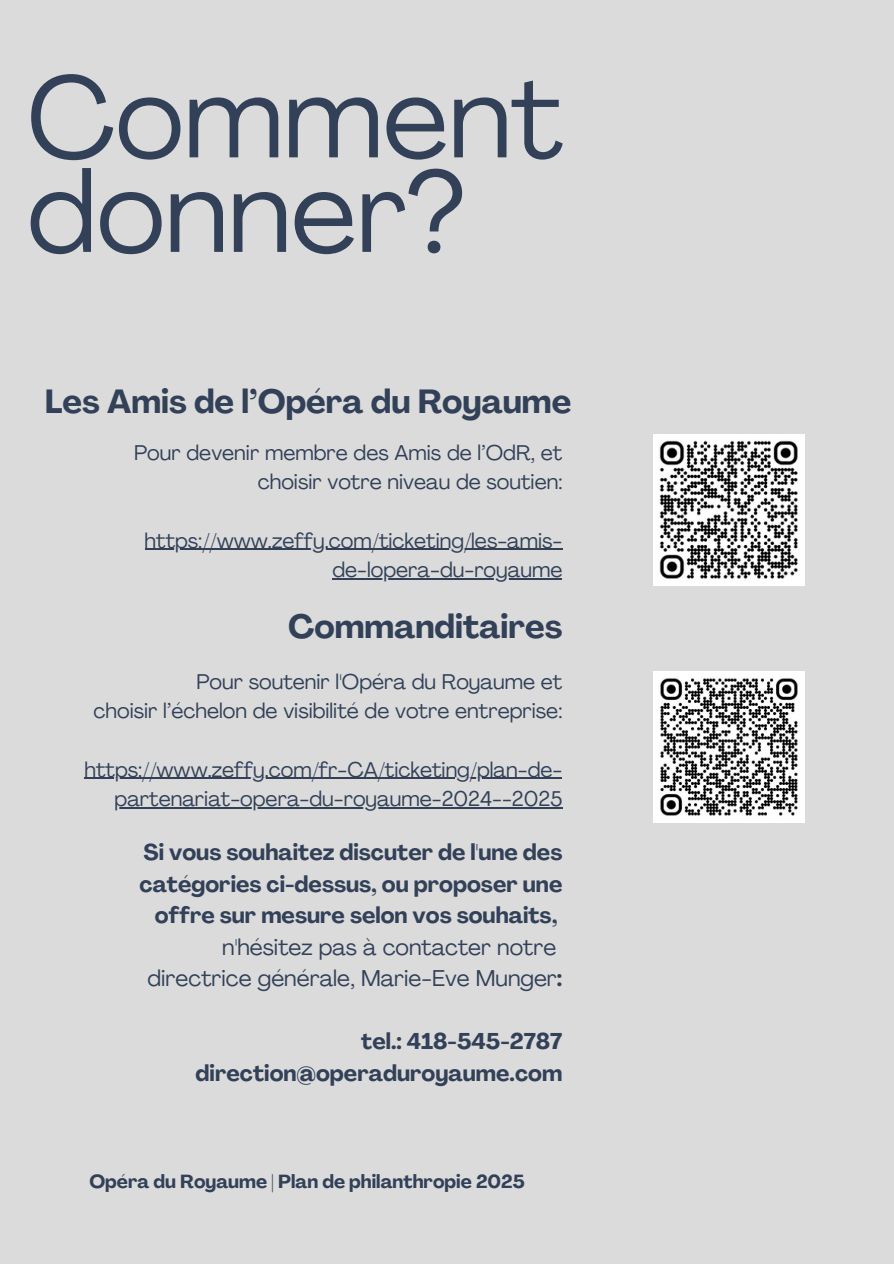
<style>
.page{position:relative;width:894px;height:1264px;background:#fff}
.page>*{position:absolute;margin:0;border:0;box-sizing:border-box;transform-origin:0 0}
.t1{font:114px/94.5px "Agrandir";color:#324158}
.t2{font:700 33px "Agrandir";color:#324158}
.t3{font:700 22.5px/31.5px "Agrandir";color:#324158;text-align:right}
.t4{font:21px/29.2px "Agrandir";color:#324158;text-align:right}
.t5{font:700 18.75px "Agrandir";color:#324158}
.s1{font-weight:400}
</style>
<div class="page">
<div style="left:0;top:0;width:893px;height:1263px;background:#dbdbdb"></div>
<img style="left:653px;top:434px;width:151px;height:151px">
<img style="left:653px;top:671px;width:151px;height:151px">
<hr style="left:144px;top:548px;width:418px;height:2px;background:#324158">
<hr style="left:332px;top:578px;width:230px;height:1px;background:#324158">
<hr style="left:84px;top:777px;width:478px;height:1px;background:#324158">
<hr style="left:114px;top:807px;width:448px;height:1px;background:#324158">
<h1 class="t1" style="left:27px;top:82px;width:537px">Comment donner?</h1>
<h4 class="t2" style="left:45px;top:388px;width:528px">Les Amis de l’Opéra du Royaume</h4>
<h2 class="t4" style="left:134px;top:440px;width:429px">Pour devenir membre des Amis de l’OdR, et choisir votre niveau de soutien:</h2>
<h4 class="t4" style="left:144px;top:527px;width:419px">https://www.zeffy.com/ticketing/les-amis-</h4>
<h4 class="t4" style="left:332px;top:557px;width:231px">de-lopera-du-royaume</h4>
<h4 class="t2" style="left:288px;top:613px;width:276px">Commanditaires</h4>
<h4 class="t4" style="left:93px;top:669px;width:470px">Pour soutenir l'Opéra du Royaume et<br>choisir l’échelon de visibilité de votre entreprise:</h4>
<h3 class="t4" style="left:84px;top:756px;width:479px">https://www.zeffy.com/fr-CA/ticketing/plan-de-</h3>
<p class="t4" style="left:114px;top:786px;width:449px">partenariat-opera-du-royaume-2024--2025</p>
<p class="t3" style="left:139px;top:838px;width:424px">Si vous souhaitez discuter de l'une des catégories ci-dessus, ou proposer une offre sur mesure selon vos souhaits, <span class="s1">n'hésitez pas à contacter notre directrice générale, Marie-Eve Munger</span>:</p>
<p class="t3" style="left:195px;top:1027px;width:368px">tel.: 418-545-2787 direction@operaduroyaume.com</p>
<h2 class="t5" style="left:89px;top:1173px;width:437px">Opéra du Royaume | Plan de philanthropie 2025</h2>
</div>
